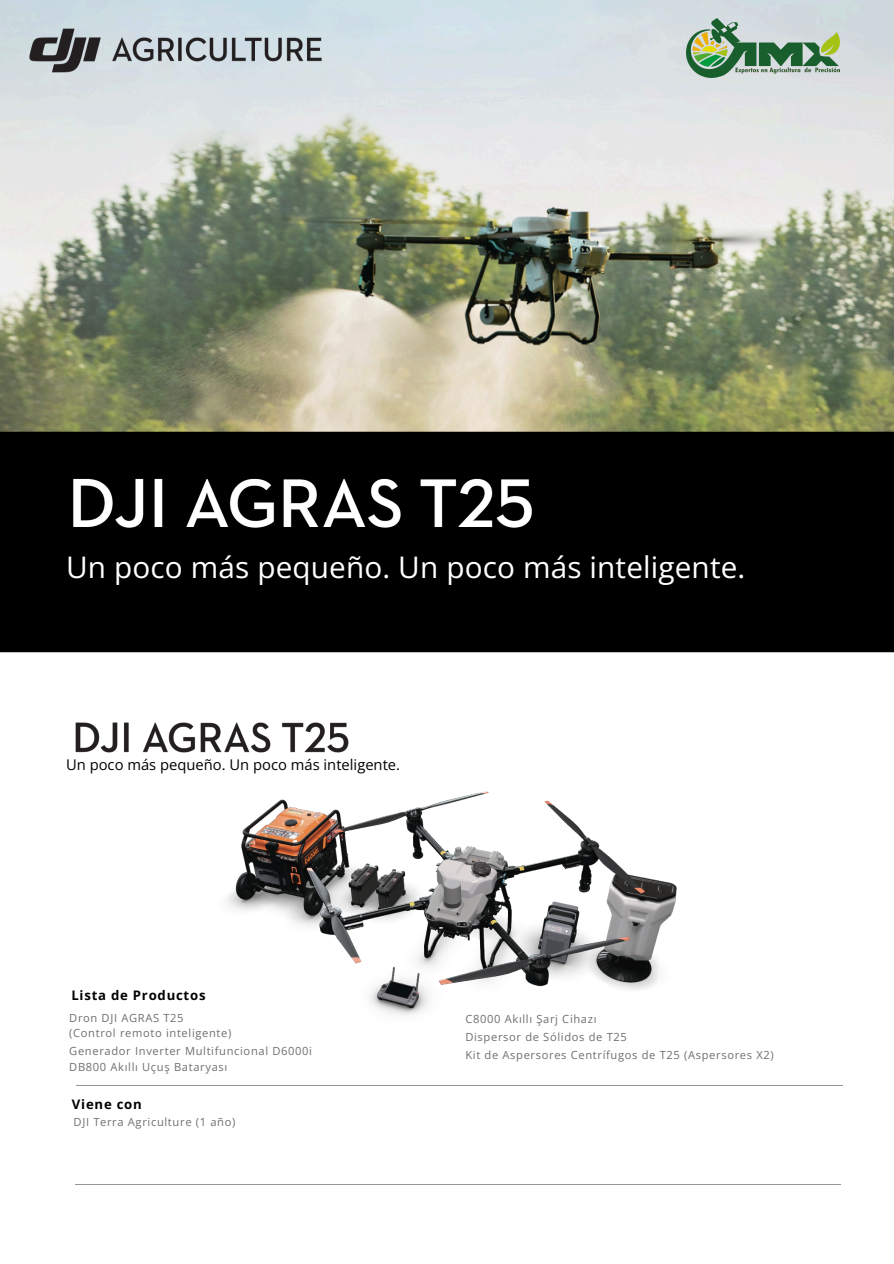
<style>
.page{position:relative;width:894px;height:1264px;background:#fff}
.page>*{position:absolute;margin:0;border:0;box-sizing:border-box;transform-origin:0 0}
.t1{font:29.7px "Open Sans";letter-spacing:.005em;color:#fff}
.t2{font:14.7px "Open Sans";color:#000203}
.t3{font:700 13.2px "Open Sans";letter-spacing:.06em;color:#000203}
.t4{font:11.1px/18px "Open Sans";letter-spacing:.06em;color:#6d6f71}
</style>
<div class="page">
<img style="left:0;top:0;width:893px;height:424px">
<img style="left:24px;top:23px;width:304px;height:55px">
<img style="left:0;top:424px;width:893px;height:229px">
<img style="left:227px;top:791px;width:450px;height:224px">
<hr style="left:76px;top:1085px;width:766px;height:1px;background:#939598">
<hr style="left:75px;top:1183px;width:765px;height:1px;background:#939598">
<img style="left:75px;top:722px;width:274px;height:31px">
<img style="left:686px;top:19px;width:153px;height:58px">
<p class="t1" style="left:66px;top:546px;width:680px">Un poco más pequeño. Un poco más inteligente.</p>
<h3 class="t2" style="left:66px;top:754px;width:335px">Un poco más pequeño. Un poco más inteligente.</h3>
<p class="t3" style="left:71px;top:986px;width:135px">Lista de Productos</p>
<p class="t4" style="left:69px;top:1010px;width:164px;line-height:14.7px">Dron DJI AGRAS T25 (Control remoto inteligente)</p>
<h2 class="t4" style="left:69px;top:1041px;width:244px">Generador Inverter Multifuncional D6000i</h2>
<p class="t4" style="left:69px;top:1057px;width:159px">DB800 Akıllı Uçuş Bataryası</p>
<p class="t3" style="left:72px;top:1095px;width:71px">Viene con</p>
<h1 class="t4" style="left:74px;top:1112px;width:163px">DJI Terra Agriculture (1 año)</h1>
<p class="t4" style="left:465px;top:1009px;width:310px">C8000 Akıllı Şarj Cihazı<br>Dispersor de Sólidos de T25<br>Kit de Aspersores Centrífugos de T25 (Aspersores X2)</p>
</div>
